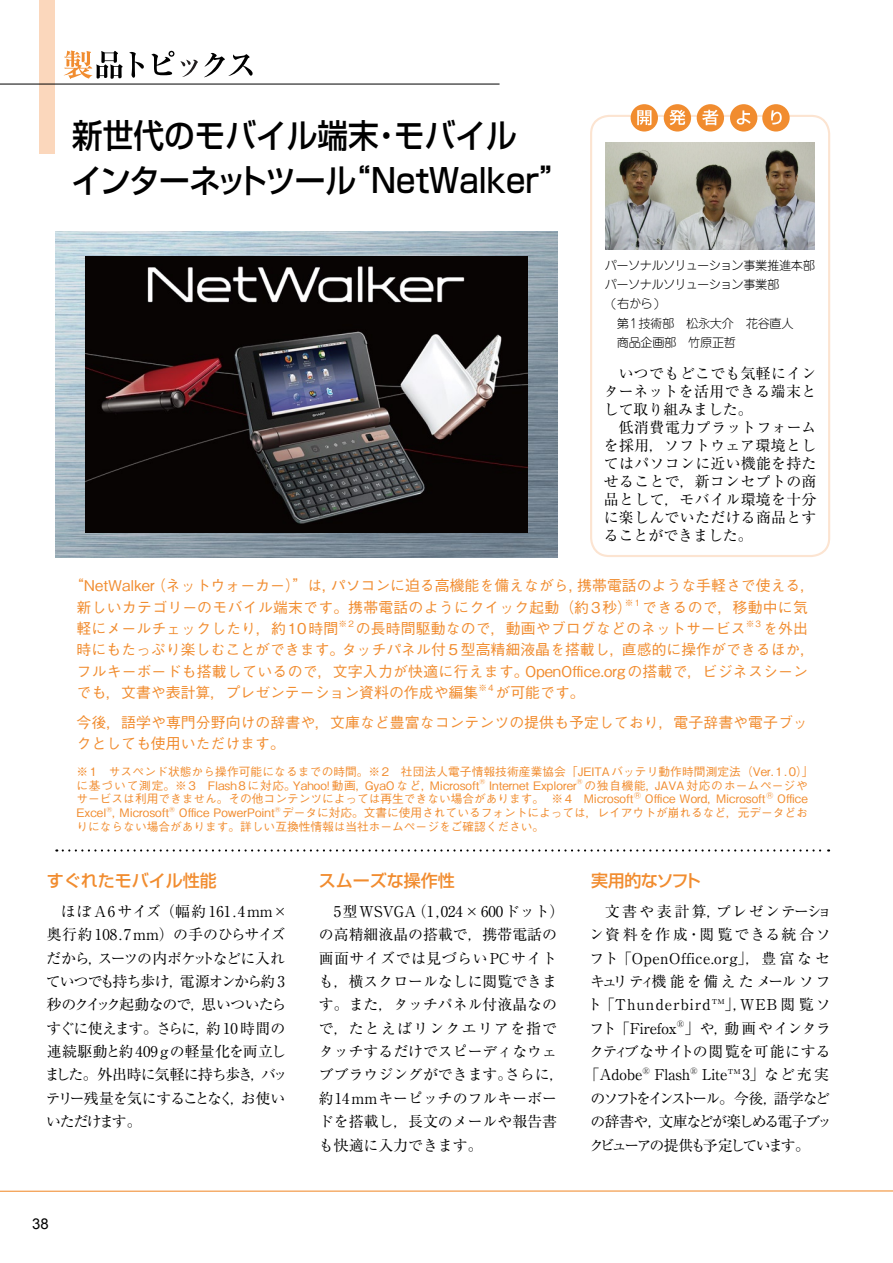
<style>
.page{position:relative;width:893px;height:1263px;background:#fff}
.page>*{position:absolute;margin:0;border:0;box-sizing:border-box;transform-origin:0 0}
.t1{font:500 33px/44.7px "Shin Go Pro";color:#000;scale:.93 1}
.t2{font:500 16.95px "Shin Go Pro";color:#f18c2f}
.t3{font:500 16.95px "Shin Go Pro";letter-spacing:-.06em;color:#f18c2f}
.t4{font:14.85px/23.4px "Ryumin Pro";color:#000;text-align:justify}
.t5{font:500 14.85px/21.3px "Gothic BBB Pro";color:#f18c2f}
.t6{font:14.85px/23.4px "Ryumin Pro";letter-spacing:-.06em;color:#000}
.t7{font:14.85px "Ryumin Pro";letter-spacing:.03em;color:#000}
.t8{font:14.85px "Ryumin Pro";letter-spacing:.06em;color:#000}
.t9{font:14.85px "Ryumin Pro";letter-spacing:-.19em;color:#000}
.t10{font:14.85px "Ryumin Pro";letter-spacing:-.09em;color:#000}
.t11{font:14.85px "Ryumin Pro";letter-spacing:-.155em;color:#000}
.t12{font:14.85px "Ryumin Pro";letter-spacing:.135em;color:#000}
.t13{font:14.85px "Ryumin Pro";letter-spacing:.105em;color:#000}
.t14{font:14.85px "Ryumin Pro";letter-spacing:.095em;color:#000}
.t15{font:14.85px "Arial";color:#000}
.t16{font:300 12.15px/19.2px "Jun 101 Pro";letter-spacing:-.03em;color:#000}
.t17{font:500 11.7px/13.8px "Gothic BBB Pro";color:#f18c2f}
</style>
<div class="page">
<svg style="left:0;top:1190px;width:893px;height:2px;background:#f7c08f"></svg>
<svg style="left:64px;top:51px;width:59px;height:28px"></svg>
<svg style="left:129px;top:52px;width:15px;height:26px"></svg>
<svg style="left:151px;top:51px;width:23px;height:24px"></svg>
<svg style="left:180px;top:60px;width:18px;height:17px"></svg>
<svg style="left:204px;top:53px;width:49px;height:24px"></svg>
<div style="left:40px;top:0;width:15px;height:153px;background:#fbd7bc"></div>
<hr style="left:0;top:84px;width:500px;height:1px;background:#000">
<img style="left:55px;top:232px;width:502px;height:325px">
<div style="left:590px;top:115px;width:240px;height:442px;border:2px solid #fce4d1;border-radius:18px"></div>
<div style="left:631px;top:104px;width:27px;height:28px;background:#f18c2f;border-radius:50%"></div>
<div style="left:664px;top:104px;width:27px;height:28px;background:#f18c2f;border-radius:50%"></div>
<div style="left:697px;top:104px;width:27px;height:28px;background:#f18c2f;border-radius:50%"></div>
<div style="left:730px;top:104px;width:27px;height:28px;background:#f18c2f;border-radius:50%"></div>
<div style="left:762px;top:104px;width:28px;height:28px;background:#f18c2f;border-radius:50%"></div>
<svg style="left:637px;top:110px;width:14px;height:15px"></svg>
<svg style="left:669px;top:110px;width:16px;height:15px"></svg>
<svg style="left:702px;top:110px;width:16px;height:15px"></svg>
<svg style="left:737px;top:110px;width:14px;height:15px"></svg>
<svg style="left:771px;top:110px;width:11px;height:15px"></svg>
<img style="left:85px;top:256px;width:442px;height:277px">
<svg style="left:63px;top:849px;width:766px;height:2px"></svg>
<img style="left:606px;top:142px;width:208px;height:108px">
<h1 class="t1" style="left:71px;top:109px;width:538px">新世代のモバイル端末・モバイル<br>インターネットツール“NetWalker”</h1>
<p class="t16" style="left:605px;top:255px;width:212px">パーソナルソリューション事業推進本部パーソナルソリューション事業部<br>　(右から)　<br>　第1技術部　松永大介　花谷直人<br>　商品企画部　竹原正哲</p>
<p class="t4" style="left:604px;top:363px;width:214px;line-height:18px;text-indent:15px">いつでもどこでも気軽にインターネットを活用できる端末として取り組みました。</p>
<p class="t4" style="left:604px;top:417px;width:214px;line-height:18px;text-indent:15px">低消費電力プラットフォームを採用，ソフトウェア環境としてはパソコンに近い機能を持たせることで，新コンセプトの商品として，モバイル環境を十分に楽しんでいただける商品とすることができました。</p>
<p class="t5" style="left:77px;top:573px;width:740px;text-indent:-7px">“NetWalker（ネットウォーカー）”は，パソコンに迫る高機能を備えながら，携帯電話のような手軽さで使える，新しいカテゴリーのモバイル端末です。携帯電話のようにクイック起動（約3秒）<sup>※1</sup> できるので，移動中に気軽にメールチェックしたり，約10時間<sup>※2</sup> の長時間駆動なので，動画やブログなどのネットサービス<sup>※3</sup> を外出時にもたっぷり楽しむことができます。タッチパネル付５型高精細液晶を搭載し，直感的に操作ができるほか，フルキーボードも搭載しているので，文字入力が快適に行えます。OpenOffice.orgの搭載で，ビジネスシーンでも，文書や表計算，プレゼンテーション資料の作成や編集<sup>※4</sup> が可能です。</p>
<p class="t5" style="left:77px;top:709px;width:733px">今後，語学や専門分野向けの辞書や，文庫など豊富なコンテンツの提供も予定しており，電子辞書や電子ブックとしても使用いただけます。</p>
<p class="t17" style="left:77px;top:763px;width:739px">※1　サスペンド状態から操作可能になるまでの時間。※2　社団法人電子情報技術産業協会「JEITAバッテリ動作時間測定法（Ver.1.0）」に基づいて測定。※ 3　Flash8 に対応。Yahoo! 動画，GyaO など，Microsoft<sup>®</sup> Internet Explorer<sup>®</sup> の独自機能，JAVA 対応のホームページやサービスは利用できません。その他コンテンツによっては再生できない場合があります。　※4　Microsoft<sup>Ⓡ</sup> Office Word，Microsoft<sup>Ⓡ</sup> Office Excel<sup>®</sup>，Microsoft<sup>®</sup> Office PowerPoint<sup>®</sup> データに対応。文書に使用されているフォントによっては，レイアウトが崩れるなど，元データどおりにならない場合があります。詳しい互換性情報は当社ホームページをご確認ください。</p>
<p class="t2" style="left:47px;top:866px;width:172px">すぐれたモバイル性能</p>
<p class="t6" style="left:45px;top:898px;width:244px;text-indent:16px">ほぼ A6サイズ（幅約 161.4mm×奥行約108.7mm）の手のひらサイズだから，スーツの内ポケットなどに入れていつでも持ち歩け，電源オンから約 3秒のクイック起動なので，思いついたらすぐに使えます。さらに，約 10 時間の連続駆動と約409gの軽量化を両立しました。外出時に気軽に持ち歩き，バッテリー残量を気にすることなく，お使いいただけます。</p>
<p class="t15" style="left:32px;top:1214px;width:18px">38</p>
<p class="t2" style="left:319px;top:866px;width:138px">スムーズな操作性</p>
<p class="t4" style="left:319px;top:898px;width:247px;text-align:left;text-indent:15px">5型WSVGA（1,024×600ドット）の高精細液晶の搭載で，携帯電話の画面サイズでは見づらいPCサイトも，横スクロールなしに閲覧できます。また，タッチパネル付液晶なので，たとえばリンクエリアを指でタッチするだけでスピーディなウェブブラウジングができます。さらに，約14mmキーピッチのフルキーボードを搭載し，長文のメールや報告書も快適に入力できます。</p>
<p class="t3" style="left:591px;top:866px;width:112px">実用的なソフト</p>
<p class="t13" style="left:605px;top:899px;width:229px">文書や表計算，プレゼンテーショ</p>
<p class="t14" style="left:589px;top:923px;width:243px">ン資料を作成・閲覧できる統合ソ</p>
<p class="t7" style="left:590px;top:946px;width:242px">フト「OpenOffice.org」，豊富なセ</p>
<p class="t12" style="left:590px;top:970px;width:242px">キュリティ機能を備えたメールソフ</p>
<p class="t8" style="left:587px;top:993px;width:245px">ト「Thunderbird™」，WEB 閲覧ソ</p>
<p class="t4" style="left:590px;top:1015px;width:243px">フト「Firefox<sup>®</sup>」や，動画やインタラ</p>
<p class="t4" style="left:589px;top:1039px;width:243px">クティブなサイトの閲覧を可能にする</p>
<p class="t4" style="left:585px;top:1062px;width:246px">「Adobe<sup>®</sup> Flash<sup>®</sup> Lite™3」など充実</p>
<p class="t9" style="left:590px;top:1086px;width:241px">のソフトをインストール。今後，語学など</p>
<p class="t10" style="left:590px;top:1110px;width:243px">の辞書や，文庫などが楽しめる電子ブッ</p>
<p class="t11" style="left:589px;top:1133px;width:222px">クビューアの提供も予定しています。</p>
</div>
